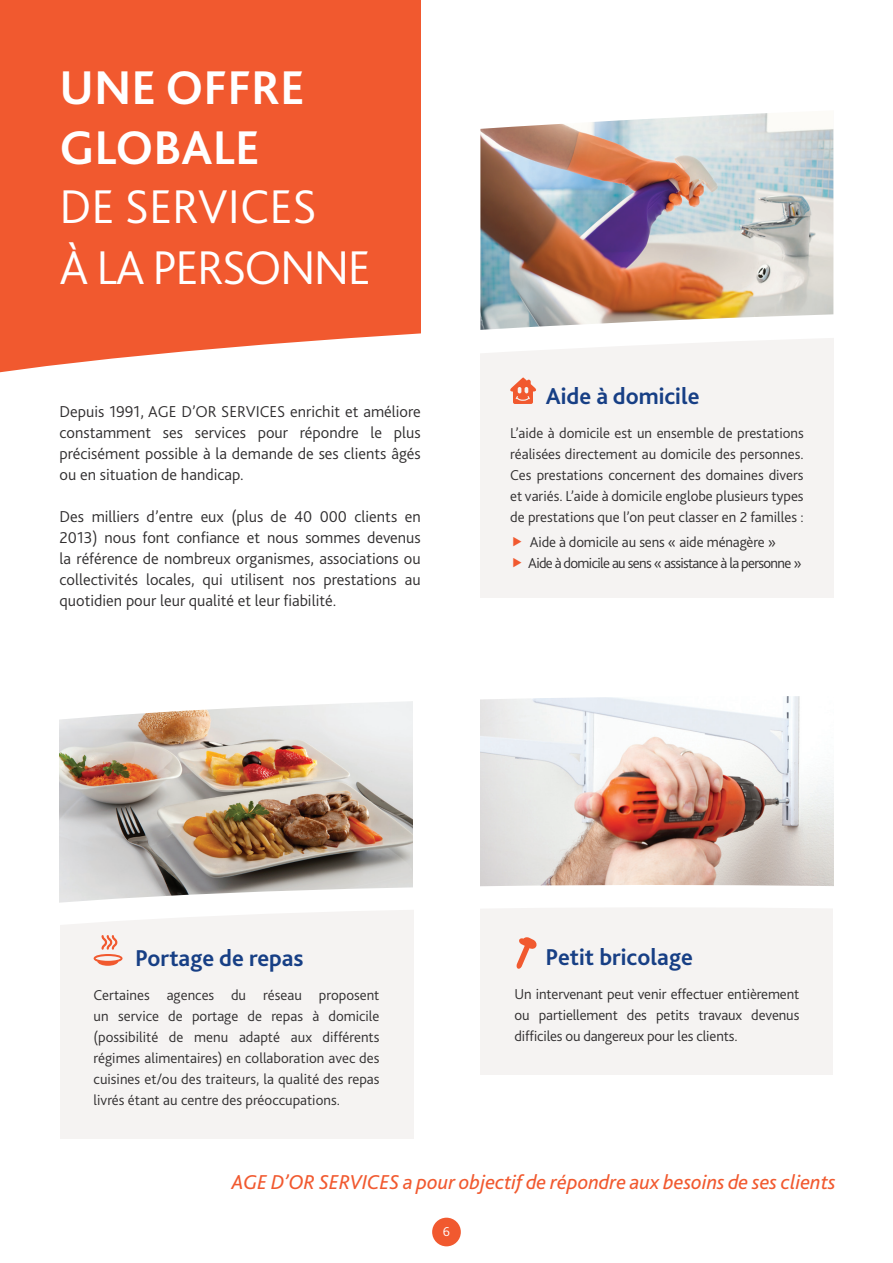
<style>
.page{position:relative;width:893px;height:1263px;background:#fff}
.page>*{position:absolute;margin:0;border:0;box-sizing:border-box;transform-origin:0 0}
.t1{font:300 49.5px/61.2px "Bliss 2";letter-spacing:-.02em;color:#fff}
.t2{font:700 49.5px/59.4px "Bliss 2";color:#fff}
.t3{font:700 24px "Bliss 2";color:#173f85}
.t4{font:italic 21px "Bliss 2";color:#f1592f}
.t5{font:300 16.5px/21px "Bliss 2";color:#312f30;text-align:justify}
.t6{font:300 15px/21px "Bliss 2";letter-spacing:-.01em;color:#312f30;text-align:justify}
.t7{font:300 15px/21px "Bliss 2";letter-spacing:-.045em;color:#312f30}
.t8{font:300 13.5px "Bliss 2";color:#fff}
</style>
<div class="page">
<div style="left:432px;top:1218px;width:29px;height:28px;background:#f1592f;border-radius:50%"></div>
<img style="left:60px;top:765px;width:353px;height:112px">
<img style="left:480px;top:765px;width:353px;height:112px">
<div style="left:60px;top:905px;width:354px;height:234px;background:#f5f3f2"></div>
<div style="left:480px;top:904px;width:353px;height:170px;background:#f5f3f2"></div>
<svg style="left:59px;top:877px;width:775px;height:92px"></svg>
<svg style="left:59px;top:696px;width:741px;height:69px"></svg>
<img style="left:480px;top:266px;width:353px;height:36px">
<div style="left:480px;top:335px;width:353px;height:263px;background:#f5f3f2"></div>
<img style="left:480px;top:113px;width:354px;height:153px">
<div style="left:0;top:0;width:421px;height:386px;background:#f1592f"></div>
<svg style="left:0;top:302px;width:834px;height:182px"></svg>
<h1 class="t2" style="left:60px;top:58px;width:247px">Une offre globale</h1>
<h1 class="t1" style="left:60px;top:176px;width:253px">de services à la personn</h1>
<h1 class="t1" style="left:348px;top:237px;width:25px">e</h1>
<p class="t5" style="left:60px;top:401px;width:179px">Depuis 1991, AGE D’OR SERVICE</p>
<p class="t5" style="left:60px;top:401px;width:363px;text-indent:218px">S enrichit et améliore constamment ses services pour répondre le plus précisément possible à la demande de ses clients âgés ou en situation de handicap.</p>
<p class="t5" style="left:60px;top:506px;width:363px">Des milliers d’entre eux (plus de 40 000 clients en 2013) nous font confiance et nous sommes devenus la référence de nombreux organismes, associations ou collectivités locales, qui utilisent nos prestations au quotidien pour leur qualité et leur fiabilité.</p>
<h2 class="t3" style="left:546px;top:381px;width:155px">Aide à domicile</h2>
<p class="t6" style="left:510px;top:422px;width:295px">L’aide à domicile est un ensemble de prestations réalisées directement au domicile des personnes.<br>Ces prestations concernent des domaines divers et variés. L’aide à domicile englobe plusieurs types de prestations que l’on peut classer en 2 familles :</p>
<p class="t7" style="left:528px;top:532px;width:275px">Aide à domicile au sens « aide ménagère »<br>Aide à domicile au sens « assistance à la personne »</p>
<h2 class="t3" style="left:135px;top:943px;width:170px">Portage de repas</h2>
<p class="t6" style="left:94px;top:984px;width:287px">Certaines agences du réseau proposent un service de portage de repas à domicile (possibilité de menu adapté aux différents régimes alimentaires) en collaboration avec des cuisines et/ou des traiteurs, la qualité des repas livrés étant au centre des préoccupations.</p>
<h2 class="t3" style="left:546px;top:942px;width:149px">Petit bricolage</h2>
<p class="t6" style="left:514px;top:983px;width:286px">U n intervenant peut venir effectuer entièrement ou partiellement des petits travaux devenus difficiles ou dangereux pour les clients.</p>
<h3 class="t4" style="left:232px;top:1169px;width:606px">AGE D’OR SERVICES a pour objectif de répondre aux besoins de ses clients</h3>
<p class="t8" style="left:443px;top:1223px;width:9px">6</p>
</div>
